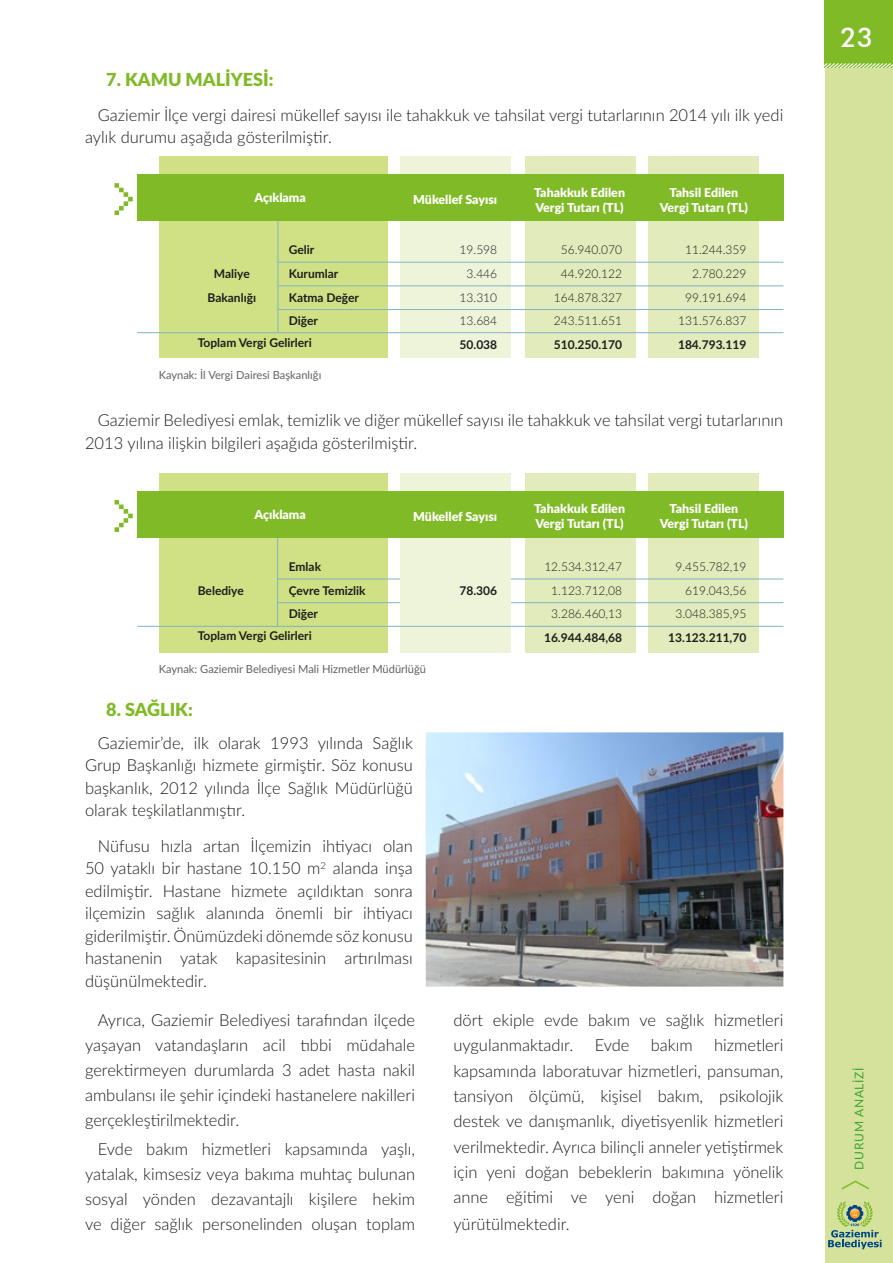
<style>
.page{position:relative;width:893px;height:1263px;background:#fff}
.page>*{position:absolute;margin:0;border:0;box-sizing:border-box;transform-origin:0 0}
.t1{font:500 27px "Futura BT";color:#fff}
.t2{font:900 18px "Lato";color:#80ba27}
.t3{font:300 16.5px/22.5px "Lato";color:#1d1d1b;text-align:justify}
.t4{font:900 12.3px/14.9px "Lato";color:#fff}
.t5{font:300 12px/23.7px "Lato";color:#1d1d1b;text-align:center}
.t6{font:700 12px/23.7px "Lato";color:#1d1d1b}
.t7{font:12px "Lato";letter-spacing:.06em;color:#3fa535}
.t8{font:11.1px "Lato";color:#646363}
</style>
<div class="page">
<div style="left:825px;top:0;width:68px;height:68px;background:#80ba27"></div>
<svg style="left:824px;top:62px;width:69px;height:6px"></svg>
<div style="left:825px;top:68px;width:68px;height:1195px;background:#d4e29b"></div>
<svg style="left:841px;top:1180px;width:29px;height:10px"></svg>
<svg style="left:828px;top:1201px;width:54px;height:48px"></svg>
<div style="left:159px;top:473px;width:229px;height:179px;background:#d0e085"></div>
<img style="left:426px;top:732px;width:357px;height:254px">
<hr style="left:277px;top:538px;width:1px;height:88px;background:#82b3c2">
<div style="left:649px;top:156px;width:110px;height:202px;background:#e1ebbc"></div>
<div style="left:525px;top:156px;width:111px;height:202px;background:#e1ebbc"></div>
<div style="left:400px;top:156px;width:111px;height:202px;background:#eef4da"></div>
<div style="left:159px;top:156px;width:229px;height:202px;background:#d0e085"></div>
<svg style="left:114px;top:183px;width:19px;height:32px"></svg>
<div style="left:137px;top:174px;width:646px;height:47px;background:#80ba27"></div>
<hr style="left:278px;top:262px;width:505px;height:1px;background:#82b3c2">
<hr style="left:278px;top:286px;width:505px;height:1px;background:#82b3c2">
<hr style="left:278px;top:309px;width:505px;height:1px;background:#82b3c2">
<hr style="left:278px;top:221px;width:1px;height:111px;background:#82b3c2">
<hr style="left:137px;top:332px;width:646px;height:1px;background:#82b3c2">
<div style="left:649px;top:473px;width:110px;height:179px;background:#e1ebbc"></div>
<div style="left:525px;top:473px;width:111px;height:179px;background:#e1ebbc"></div>
<div style="left:400px;top:473px;width:111px;height:179px;background:#eef4da"></div>
<svg style="left:114px;top:500px;width:19px;height:32px"></svg>
<div style="left:137px;top:491px;width:646px;height:47px;background:#80ba27"></div>
<hr style="left:278px;top:579px;width:505px;height:1px;background:#82b3c2">
<hr style="left:278px;top:602px;width:505px;height:1px;background:#82b3c2">
<hr style="left:137px;top:626px;width:646px;height:1px;background:#82b3c2">
<div style="left:400px;top:548px;width:111px;height:70px;background:#eef4da"></div>
<p class="t2" style="left:106px;top:66px;width:169px">7. KAMU MALIYESI:</p>
<p class="t3" style="left:85px;top:103px;width:700px;text-indent:13px">Gaziemir İlçe vergi dairesi mükellef sayısı ile tahakkuk ve tahsilat vergi tutarlarının 2014 yılı ilk yedi aylık durumu aşağıda gösterilmiştir.</p>
<p class="t4" style="left:254px;top:190px;width:53px">Açıklama</p>
<p class="t6" style="left:289px;top:238px;width:72px">Gelir<br>Kurumlar<br>Katma Değer<br>Diğer</p>
<p class="t6" style="left:208px;top:261px;width:50px;text-align:center">Maliye<br>Bakanlığı</p>
<p class="t6" style="left:198px;top:330px;width:115px">Toplam Vergi Gelirleri</p>
<p class="t8" style="left:159px;top:367px;width:164px">Kaynak: İl Vergi Dairesi Başkanlığı</p>
<p class="t4" style="left:413px;top:192px;width:85px">Mükellef Sayısı</p>
<p class="t4" style="left:534px;top:184px;width:92px">Tahakkuk Edilen<br>Vergi Tutarı (TL)</p>
<p class="t4" style="left:660px;top:184px;width:90px;text-align:center">Tahsil Edilen<br>Vergi Tutarı (TL)</p>
<p class="t5" style="left:460px;top:238px;width:39px">19.598<br>3.446<br>13.310<br>13.684</p>
<p class="t6" style="left:460px;top:332px;width:39px">50.038</p>
<p class="t5" style="left:554px;top:238px;width:70px">56.940.070<br>44.920.122<br>164.878.327<br>243.511.651</p>
<p class="t6" style="left:554px;top:332px;width:70px">510.250.170</p>
<p class="t5" style="left:678px;top:238px;width:70px;text-align:right">11.244.359<br>2.780.229<br>99.191.694<br>131.576.837</p>
<p class="t6" style="left:678px;top:332px;width:70px">184.793.119</p>
<p class="t3" style="left:85px;top:408px;width:700px;text-indent:13px">Gaziemir Belediyesi emlak, temizlik ve diğer mükellef sayısı ile tahakkuk ve tahsilat vergi tutarlarının<br>2013 yılına ilişkin bilgileri aşağıda gösterilmiştir.</p>
<p class="t4" style="left:254px;top:506px;width:53px">Açıklama</p>
<p class="t6" style="left:289px;top:554px;width:78px">Emlak<br>Çevre Temizlik<br>Diğer</p>
<p class="t6" style="left:198px;top:578px;width:48px">Belediye</p>
<p class="t6" style="left:198px;top:623px;width:115px">Toplam Vergi Gelirleri</p>
<p class="t4" style="left:413px;top:508px;width:85px">Mükellef Sayısı</p>
<p class="t4" style="left:534px;top:501px;width:92px">Tahakkuk Edilen<br>Vergi Tutarı (TL)</p>
<p class="t4" style="left:660px;top:501px;width:90px;text-align:center">Tahsil Edilen<br>Vergi Tutarı (TL)</p>
<p class="t6" style="left:460px;top:578px;width:39px">78.306</p>
<p class="t5" style="left:544px;top:555px;width:79px">12.534.312,47<br>1.123.712,08<br>3.286.460,13</p>
<p class="t6" style="left:544px;top:625px;width:80px">16.944.484,68</p>
<p class="t5" style="left:675px;top:555px;width:72px;text-align:right">9.455.782,19<br>619.043,56<br>3.048.385,95</p>
<p class="t6" style="left:668px;top:625px;width:80px">13.123.211,70</p>
<p class="t8" style="left:159px;top:661px;width:269px">Kaynak: Gaziemir Belediyesi Mali Hizmetler Müdürlüğü</p>
<p class="t2" style="left:106px;top:696px;width:88px">8. SAĞLIK:</p>
<p class="t3" style="left:85px;top:731px;width:329px;text-indent:13px">Gaziemir’de, ilk olarak 1993 yılında Sağlık Grup Başkanlığı hizmete girmiştir. Söz konusu başkanlık, 2012 yılında İlçe Sağlık Müdürlüğü olarak teşkilatlanmıştır.</p>
<p class="t3" style="left:85px;top:834px;width:329px;text-indent:13px">Nüfusu hızla artan İlçemizin ihtiyacı olan 50 yataklı bir hastane 10.150 m<sup>2</sup> alanda inşa edilmiştir. Hastane hizmete açıldıktan sonra ilçemizin sağlık alanında önemli bir ihtiyacı giderilmiştir. Önümüzdeki dönemde söz konusu hastanenin yatak kapasitesinin artırılması düşünülmektedir.</p>
<p class="t3" style="left:85px;top:1007px;width:332px;line-height:25px;text-indent:13px">Ayrıca, Gaziemir Belediyesi tarafından ilçede yaşayan vatandaşların acil tıbbi müdahale gerektirmeyen durumlarda 3 adet hasta nakil ambulansı ile şehir içindeki hastanelere nakilleri gerçekleştirilmektedir.</p>
<p class="t3" style="left:85px;top:1136px;width:332px;line-height:25px;text-indent:13px">Evde bakım hizmetleri kapsamında yaşlı, yatalak, kimsesiz veya bakıma muhtaç bulunan sosyal yönden dezavantajlı kişilere hekim ve diğer sağlık personelinden oluşan toplam</p>
<p class="t3" style="left:453px;top:1007px;width:331px;line-height:25.3px">dört ekiple evde bakım ve sağlık hizmetleri uygulanmaktadır.</p>
<p class="t3" style="left:453px;top:1032px;width:332px;line-height:25.3px;text-indent:261px">hizmetleri kapsamında laboratuvar hizmetleri, pansuman, tansiyon ölçümü, kişisel bakım, psikolojik destek ve danışmanlık, diyetisyenlik hizmetleri verilmektedir. Ayrıca bilinçli anneler yetiştirmek için yeni doğan bebeklerin bakımına yönelik anne eğitimi ve yeni doğan hizmetleri</p>
<p class="t3" style="left:453px;top:1212px;width:118px">yürütülmektedir.</p>
<p class="t3" style="left:595px;top:1033px;width:36px">Evde</p>
<p class="t3" style="left:651px;top:1033px;width:43px">bakım</p>
<h1 class="t1" style="left:840px;top:21px;width:34px">23</h1>
<p class="t7" style="left:851px;top:1169px;width:104px;rotate:-90deg">DURUM ANALİZİ</p>
</div>
